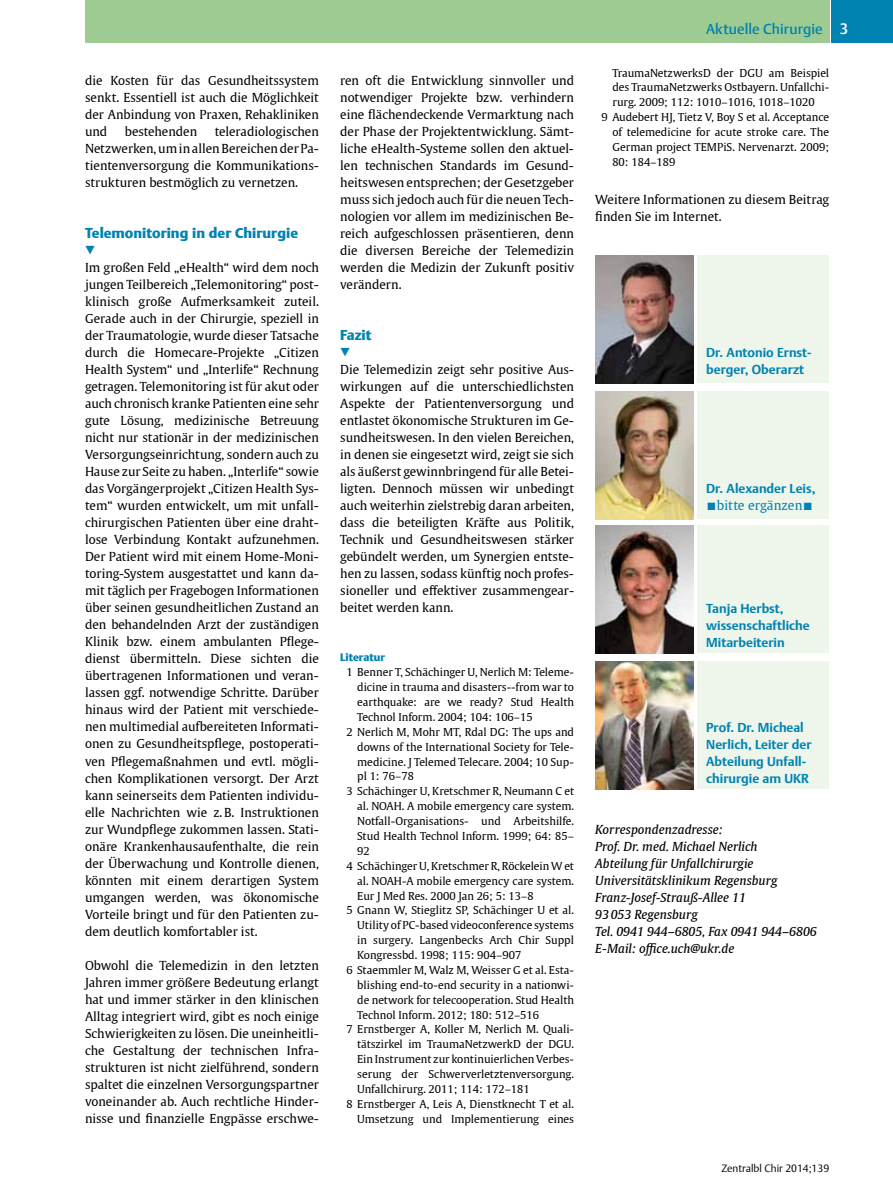
<style>
.page{position:relative;width:893px;height:1191px;background:#fff}
.page>*{position:absolute;margin:0;border:0;box-sizing:border-box;transform-origin:0 0}
.t1{font:900 14.25px "Thieme Argo 2011";color:#0083b2}
.t2{font:500 14.25px "Thieme Argo 2011";letter-spacing:.005em;color:#0083b2}
.t3{font:900 14.25px "Thieme Argo 2008";color:#0083b2}
.t4{font:700 12.9px/17px "Thieme Argo 2011";color:#0083b2}
.t5{font:12.9px "Thieme Gulliver 2008";color:#0083b2}
.t6{font:12.3px/17px "Thieme Gulliver 2011";color:#000;text-align:justify}
.t7{font:italic 12.3px/17px "Thieme Gulliver 2011";color:#000}
.t8{font:10.8px "Thieme Gulliver 2011";color:#000}
.t9{font:900 10.8px "Thieme Argo 2011";letter-spacing:-.005em;color:#0083b2}
.t10{font:300 10.5px "Thieme Argo 2011";color:#000}
.s1{font-size:15px;color:#fff}
</style>
<div class="page">
<div style="left:85px;top:0;width:744px;height:43px;background:#9ecb91"></div>
<div style="left:831px;top:0;width:62px;height:43px;background:#0083b2"></div>
<img style="left:595px;top:255px;width:99px;height:128px">
<div style="left:698px;top:255px;width:131px;height:128px;background:#eef5ea"></div>
<img style="left:595px;top:391px;width:99px;height:128px">
<div style="left:698px;top:391px;width:131px;height:128px;background:#eef5ea"></div>
<img style="left:595px;top:525px;width:99px;height:128px">
<div style="left:698px;top:525px;width:131px;height:128px;background:#eef5ea"></div>
<img style="left:595px;top:661px;width:99px;height:128px">
<div style="left:698px;top:661px;width:131px;height:128px;background:#eef5ea"></div>
<p class="t6" style="left:85px;top:71px;width:235px">die Kosten für das Gesundheitssystem senkt. Essentiell ist auch die Möglichkeit der Anbindung von Praxen, Rehakliniken und</p>
<p class="t6" style="left:85px;top:122px;width:235px;text-indent:130px">teleradiologischen Netzwerken, um in allen Bereichen der Pa&shy;tientenversorgung die Kommunikations&shy;strukturen bestmöglich zu vernetzen.</p>
<p class="t1" style="left:85px;top:224px;width:215px">Telemonitoring in der Chirurgie</p>
<p class="t3" style="left:85px;top:241px;width:12px">▼</p>
<p class="t6" style="left:85px;top:259px;width:235px">Im großen Feld „eHealth“ wird dem noch jungen Teilbereich „Telemonitoring“ post&shy;klinisch große Aufmerksamkeit zuteil.<br>Gerade auch in der Chirurgie, speziell in der Traumatologie, wurde dieser Tatsache durch die Homecare-Projekte „Citizen Health System“ und „Interlife“ Rechnung getragen. Telemonitoring ist für akut oder auch chronisch kranke Patienten eine sehr gute Lösung, medizinische Betreuung nicht nur stationär in der medizinischen Versorgungseinrichtung, sondern auch zu Hause zur Seite zu haben. „Interlife“ sowie das Vorgängerprojekt „Citizen Health Sys&shy;tem“ wurden entwickelt, um mit unfall&shy;chirurgischen Patienten über eine draht&shy;lose Verbindung Kontakt aufzunehmen.<br>Der Patient wird mit einem Home-Moni&shy;toring-System ausgestattet und kann da&shy;mit täglich per Fragebogen Informationen über seinen gesundheitlichen Zustand an den behandelnden Arzt der zuständigen Klinik bzw. einem ambulanten Pflege&shy;dienst übermitteln. Diese sichten die übertragenen Informationen und veran&shy;lassen ggf. notwendige Schritte. Darüber hinaus wird der Patient mit verschiede&shy;nen multimedial aufbereiteten Informati&shy;onen zu Gesundheitspflege, postoperati&shy;ven Pflegemaßnahmen und evtl. mögli&shy;chen Komplikationen versorgt. Der Arzt kann seinerseits dem Patienten individu&shy;elle Nachrichten wie z.B. Instruktionen zur Wundpflege zukommen lassen. Stati&shy;onäre Krankenhausaufenthalte, die rein der Überwachung und Kontrolle dienen, könnten mit einem derartigen System umgangen werden, was ökonomische Vorteile bringt und für den Patienten zu&shy;dem deutlich komfortabler ist.</p>
<p class="t6" style="left:85px;top:956px;width:235px">Obwohl die Telemedizin in den letzten Jahren immer größere Bedeutung erlangt hat und immer stärker in den klinischen Alltag integriert wird, gibt es noch einige Schwierigkeiten zu lösen. Die uneinheitli&shy;che Gestaltung der technischen Infra&shy;strukturen ist nicht zielführend, sondern spaltet die einzelnen Versorgungspartner voneinander ab. Auch rechtliche Hinder&shy;nisse und finanzielle Engpässe erschwe-</p>
<p class="t6" style="left:125px;top:122px;width:74px">bestehenden</p>
<p class="t6" style="left:340px;top:71px;width:235px">ren oft die Entwicklung sinnvoller und notwendiger Projekte bzw. verhindern eine flächendeckende Vermarktung nach der Phase der Projektentwicklung. Sämt&shy;liche eHealth-Systeme sollen den aktuel&shy;len technischen Standards im Gesund&shy;heitswesen entsprechen; der Gesetzgeber muss sich jedoch auch für die neuen Tech&shy;nologien vor allem im medizinischen Be&shy;reich aufgeschlossen präsentieren, denn die diversen Bereiche der Telemedizin werden die Medizin der Zukunft positiv verändern.</p>
<p class="t1" style="left:340px;top:326px;width:33px">Fazit</p>
<p class="t3" style="left:340px;top:343px;width:12px">▼</p>
<p class="t6" style="left:340px;top:361px;width:235px">Die Telemedizin zeigt sehr positive Aus&shy;wirkungen auf die unterschiedlichsten Aspekte der Patientenversorgung und entlastet ökonomische Strukturen im Ge&shy;sundheitswesen. In den vielen Bereichen, in denen sie eingesetzt wird, zeigt sie sich als äußerst gewinnbringend für alle Betei&shy;ligten. Dennoch müssen wir unbedingt auch weiterhin zielstrebig daran arbeiten, dass die beteiligten Kräfte aus Politik, Technik und Gesundheitswesen stärker gebündelt werden, um Synergien entste&shy;hen zu lassen, sodass künftig noch profes&shy;sioneller und effektiver zusammengear&shy;beitet werden kann.</p>
<p class="t9" style="left:340px;top:650px;width:47px">Literatur</p>
<p class="t8" style="left:346px;top:664px;width:229px">1 Benner T, Schächinger U, Nerlich M: Teleme-</p>
<p class="t8" style="left:357px;top:679px;width:218px">dicine in trauma and disasters--from war to</p>
<p class="t8" style="left:357px;top:694px;width:218px">earthquake: are we ready? Stud Health</p>
<p class="t8" style="left:357px;top:709px;width:177px">Technol Inform. 2004; 104: 106–15</p>
<p class="t8" style="left:346px;top:723px;width:229px">2 Nerlich M, Mohr MT, Rdal DG: The ups and</p>
<p class="t8" style="left:357px;top:738px;width:218px">downs of the International Society for Tele-</p>
<p class="t8" style="left:357px;top:753px;width:218px">medicine. J Telemed Telecare. 2004; 10 Sup-</p>
<p class="t8" style="left:357px;top:768px;width:58px">pl 1: 76–78</p>
<p class="t8" style="left:346px;top:783px;width:229px">3 Schächinger U, Kretschmer R, Neumann C et</p>
<p class="t8" style="left:357px;top:798px;width:218px">al. NOAH. A mobile emergency care system.</p>
<p class="t8" style="left:357px;top:813px;width:218px">Notfall-Organisations- und Arbeitshilfe.</p>
<p class="t8" style="left:357px;top:828px;width:218px">Stud Health Technol Inform. 1999; 64: 85–</p>
<p class="t8" style="left:357px;top:842px;width:14px">92</p>
<p class="t8" style="left:346px;top:857px;width:229px">4 Schächinger U, Kretschmer R, Röckelein W et</p>
<p class="t8" style="left:357px;top:872px;width:218px">al. NOAH-A mobile emergency care system.</p>
<p class="t8" style="left:357px;top:887px;width:178px">Eur J Med Res. 2000 Jan 26; 5: 13–8</p>
<p class="t8" style="left:346px;top:902px;width:229px">5 Gnann W, Stieglitz SP, Schächinger U et al.</p>
<p class="t8" style="left:357px;top:917px;width:218px">Utility of PC-based videoconference systems</p>
<p class="t8" style="left:357px;top:932px;width:218px">in surgery. Langenbecks Arch Chir Suppl</p>
<p class="t8" style="left:357px;top:947px;width:166px">Kongressbd. 1998; 115: 904–907</p>
<p class="t8" style="left:346px;top:961px;width:229px">6 Staemmler M, Walz M, Weisser G et al. Esta-</p>
<p class="t8" style="left:357px;top:976px;width:218px">blishing end-to-end security in a nationwi-</p>
<p class="t8" style="left:357px;top:991px;width:218px">de network for telecooperation. Stud Health</p>
<p class="t8" style="left:357px;top:1006px;width:183px">Technol Inform. 2012; 180: 512–516</p>
<p class="t8" style="left:346px;top:1021px;width:229px">7 Ernstberger A, Koller M, Nerlich M. Quali-</p>
<p class="t8" style="left:357px;top:1036px;width:218px">tätszirkel im TraumaNetzwerkD der DGU.</p>
<p class="t8" style="left:357px;top:1051px;width:218px">Ein Instrument zur kontinuierlichen Verbes-</p>
<p class="t8" style="left:357px;top:1066px;width:218px">serung der Schwerverletztenversorgung.</p>
<p class="t8" style="left:357px;top:1081px;width:174px">Unfallchirurg. 2011; 114: 172–181</p>
<p class="t8" style="left:346px;top:1095px;width:229px">8 Ernstberger A, Leis A, Dienstknecht T et al.</p>
<p class="t8" style="left:357px;top:1110px;width:218px">Umsetzung und Implementierung eines</p>
<p class="t2" style="left:706px;top:19px;width:144px">Aktuelle Chirurgie <span class="s1">3</span></p>
<p class="t8" style="left:612px;top:64px;width:218px">TraumaNetzwerksD der DGU am Beispiel</p>
<p class="t8" style="left:612px;top:79px;width:218px">des TraumaNetzwerks Ostbayern. Unfallchi-</p>
<p class="t8" style="left:612px;top:94px;width:204px">rurg. 2009; 112: 1010–1016, 1018–1020</p>
<p class="t8" style="left:602px;top:109px;width:229px">9 Audebert HJ, Tietz V, Boy S et al. Acceptance</p>
<p class="t8" style="left:612px;top:124px;width:218px">of telemedicine for acute stroke care. The</p>
<p class="t8" style="left:612px;top:139px;width:218px">German project TEMPiS. Nervenarzt. 2009;</p>
<p class="t8" style="left:612px;top:154px;width:65px">80: 184–189</p>
<p class="t6" style="left:595px;top:191px;width:235px">Weitere Informationen zu diesem Beitrag finden Sie im Internet.</p>
<p class="t4" style="left:706px;top:344px;width:107px">Dr. Antonio Ernst&shy;berger, Oberarzt</p>
<p class="t4" style="left:706px;top:480px;width:111px">Dr. Alexander Leis,</p>
<p class="t5" style="left:706px;top:496px;width:108px">■bitte ergänzen■</p>
<p class="t4" style="left:706px;top:599px;width:105px">Tanja Herbst, wissenschaftliche<br>Mitarbeiterin</p>
<p class="t4" style="left:706px;top:718px;width:107px">Prof. Dr. Micheal<br>Nerlich, Leiter der<br>Abteilung Unfall&shy;chirurgie am UKR</p>
<p class="t7" style="left:595px;top:820px;width:223px">Korrespondenzadresse:<br>Prof. Dr. med. Michael Nerlich<br>Abteilung für Unfallchirurgie<br>Universitätsklinikum Regensburg<br>Franz-Josef-Strauß-Allee 11<br>93053 Regensburg<br>Tel. 0941 944–6805, Fax 0941 944–6806<br>E-Mail: office.uch@ukr.de</p>
<p class="t10" style="left:721px;top:1161px;width:109px">Zentralbl Chir 2014;139</p>
</div>
